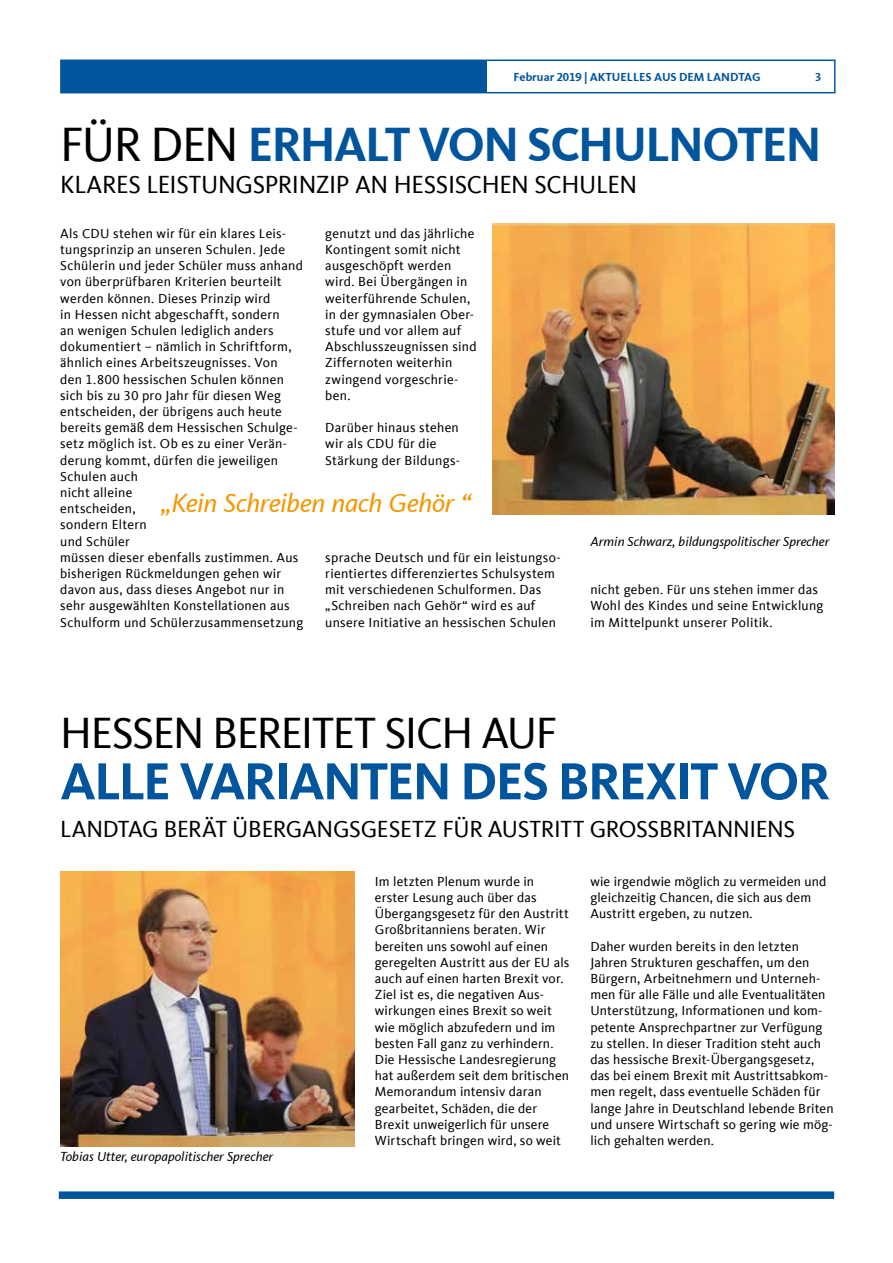
<style>
.page{position:relative;width:893px;height:1263px;background:#fff}
.page>*{position:absolute;margin:0;border:0;box-sizing:border-box;transform-origin:0 0}
.t1{font:700 54px "CDU Kievit Tab";letter-spacing:-.035em;color:#00559d}
.t2{font:700 49.5px "CDU Kievit Tab";letter-spacing:-.03em;color:#00559d}
.t3{font:45px "CDU Kievit Tab";letter-spacing:-.03em;color:#000}
.t4{font:italic 27px "CDU Kievit Tab";letter-spacing:-.015em;color:#f49700}
.t5{font:25.5px "CDU Kievit Tab";letter-spacing:-.015em;color:#000}
.t6{font:24px "CDU Kievit Tab";letter-spacing:-.01em;color:#000}
.t7{font:13.5px/16.2px "CDU Kievit Tab";letter-spacing:.02em;color:#000}
.t8{font:italic 13.5px "CDU Kievit Tab";color:#000}
.t9{font:700 12px "CDU Kievit Tab";color:#00559d}
.s1{font-weight:400;color:#000}
</style>
<div class="page">
<img style="left:493px;top:223px;width:341px;height:292px">
<div style="left:60px;top:60px;width:775px;height:33px;border:2px solid #00559d"></div>
<div style="left:61px;top:60px;width:425px;height:32px;background:#00559d"></div>
<img style="left:60px;top:871px;width:295px;height:275px">
<div style="left:59px;top:1191px;width:775px;height:8px;background:#00559d"></div>
<p class="t9" style="left:513px;top:70px;width:249px">Februar 2019 | AKTUELLES AUS DEM LANDTAG</p>
<p class="t9" style="left:815px;top:70px;width:8px">3</p>
<h2 class="t2" style="left:60px;top:116px;width:763px"><span class="s1">FÜR DEN</span> ERHALT VON SCHULNOTEN</h2>
<h3 class="t5" style="left:60px;top:170px;width:578px">KLARES LEISTUNGSPRINZIP AN HESSISCHEN SCHULEN</h3>
<p class="t7" style="left:60px;top:225px;width:245px">Als CDU stehen wir für ein klares Leis&shy;tungsprinzip an unseren Schulen. Jede Schülerin und jeder Schüler muss anhand von überprüfbaren Kriterien beurteilt werden können. Dieses Prinzip wird<br>in Hessen nicht abgeschafft, sondern<br>an wenigen Schulen lediglich anders dokumentiert – nämlich in Schriftform, ähnlich eines Arbeitszeugnisses. Von<br>den 1.800 hessischen Schulen können sich bis zu 30 pro Jahr für diesen Weg entscheiden, der übrigens auch heute bereits gemäß dem Hessischen Schulge&shy;setz möglich ist. Ob es zu einer Verän&shy;derung kommt, dürfen die jeweiligen Schulen auch<br>nicht alleine<br>entscheiden,<br>sondern Eltern<br>und Schüler<br>müssen dieser ebenfalls zustimmen. Aus bisherigen Rückmeldungen gehen wir davon aus, dass dieses Angebot nur in sehr ausgewählten Konstellationen aus Schulform und Schülerzusammensetzung</p>
<p class="t7" style="left:325px;top:225px;width:153px">genutzt und das jährliche<br>Kontingent somit nicht ausgeschöpft werden wird. Bei Übergängen in weiterführende Schulen, in der gymnasialen Ober&shy;stufe und vor allem auf<br>Abschlusszeugnissen sind<br>Ziffernoten weiterhin zwingend vorgeschrie&shy;ben.</p>
<p class="t7" style="left:325px;top:420px;width:136px">Darüber hinaus stehen wir als CDU für die<br>Stärkung der Bildungs-</p>
<h3 class="t4" style="left:161px;top:488px;width:311px">„Kein Schreiben nach Gehör “</h3>
<p class="t7" style="left:325px;top:549px;width:237px">sprache Deutsch und für ein leistungso&shy;rientiertes differenziertes Schulsystem mit verschiedenen Schulformen. Das „Schreiben nach Gehör“ wird es auf unsere Initiative an hessischen Schulen</p>
<p class="t8" style="left:590px;top:533px;width:241px">Armin Schwarz, bildungspolitischer Sprecher</p>
<p class="t7" style="left:590px;top:582px;width:235px">nicht geben. Für uns stehen immer das<br>Wohl des Kindes und seine Entwicklung im Mittelpunkt unserer Politik.</p>
<h3 class="t3" style="left:60px;top:708px;width:499px">HESSEN BEREITET SICH AUF</h3>
<h1 class="t1" style="left:60px;top:749px;width:771px">ALLE VARIANTEN DES BREXIT VOR</h1>
<h3 class="t6" style="left:60px;top:815px;width:736px">LANDTAG BERÄT ÜBERGANGSGESETZ FÜR AUSTRITT GROSSBRITANNIENS</h3>
<p class="t7" style="left:590px;top:873px;width:238px">wie irgendwie möglich zu vermeiden und gleichzeitig Chancen, die sich aus dem<br>Austritt ergeben, zu nutzen.</p>
<p class="t7" style="left:590px;top:938px;width:245px">Daher wurden bereits in den letzten Jahren Strukturen geschaffen, um den Bürgern, Arbeitnehmern und Unterneh&shy;men für alle Fälle und alle Eventualitäten Unterstützung, Informationen und kom&shy;petente Ansprechpartner zur Verfügung zu stellen. In dieser Tradition steht auch das hessische Brexit-Übergangsgesetz, das bei einem Brexit mit Austrittsabkom&shy;men regelt, dass eventuelle Schäden für lange Jahre in Deutschland lebende Briten und unsere Wirtschaft so gering wie mög&shy;lich gehalten werden.</p>
<p class="t8" style="left:60px;top:1149px;width:215px">Tobias Utter, europapolitischer Sprecher</p>
<p class="t7" style="left:375px;top:873px;width:196px">Im letzten Plenum wurde in erster Lesung auch über das<br>Übergangsgesetz für den Austritt<br>Großbritanniens beraten. Wir bereiten uns sowohl auf einen geregelten Austritt aus der EU als auch auf einen harten Brexit vor.<br>Ziel ist es, die negativen Aus&shy;wirkungen eines Brexit so weit wie möglich abzufedern und im besten Fall ganz zu verhindern.<br>Die Hessische Landesregierung hat außerdem seit dem britischen<br>Memorandum intensiv daran gearbeitet, Schäden, die der<br>Brexit unweigerlich für unsere<br>Wirtschaft bringen wird, so weit</p>
</div>
